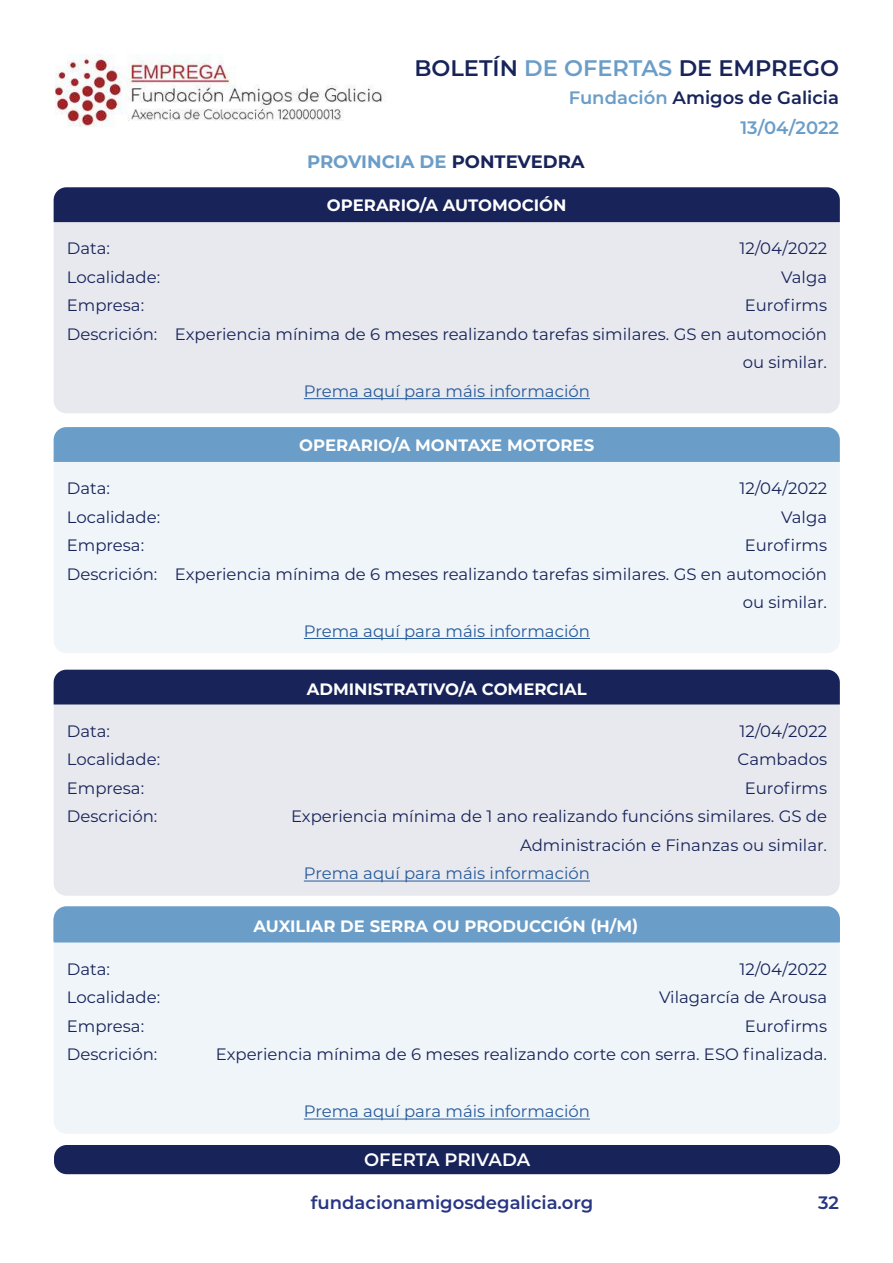
<style>
.page{position:relative;width:893px;height:1263px;background:#fff}
.page>*{position:absolute;margin:0;border:0;box-sizing:border-box;transform-origin:0 0}
.t1{font:600 22.5px "Montserrat";color:#172359}
.t2{font:600 18px "Montserrat";color:#283583}
.t3{font:600 18px "Montserrat";color:#172359}
.t4{font:700 18px "Montserrat";color:#6a9dc8}
.t5{font:600 18px "Montserrat";letter-spacing:-.005em;color:#fff}
.t6{font:600 18px "Montserrat";color:#6a9dc8}
.t7{font:16.5px/28.5px "Montserrat";color:#172359;text-align:right}
.t8{font:16.5px "Montserrat";color:#275b9b}
.t9{font:700 16.5px "Montserrat";color:#fff}
.s1{color:#6a9dc8}
.s2{color:#172359}
</style>
<div class="page">
<img style="left:55px;top:54px;width:327px;height:73px">
<div style="left:54px;top:1145px;width:786px;height:29px;background:#172359;border-radius:13px"></div>
<div style="left:54px;top:462px;width:786px;height:191px;background:#f0f5f9"></div>
<div style="left:54px;top:704px;width:786px;height:192px;background:#e8e9ee"></div>
<div style="left:54px;top:942px;width:786px;height:192px;background:#f0f5f9"></div>
<div style="left:54px;top:427px;width:786px;height:35px;background:#6a9dc8"></div>
<div style="left:54px;top:670px;width:786px;height:34px;background:#172359"></div>
<div style="left:54px;top:906px;width:786px;height:36px;background:#6a9dc8"></div>
<hr style="left:304px;top:638px;width:286px;height:1px;background:#275b9b">
<hr style="left:304px;top:881px;width:286px;height:1px;background:#275b9b">
<hr style="left:304px;top:1118px;width:286px;height:1px;background:#275b9b">
<div style="left:54px;top:222px;width:786px;height:191px;background:#e8e9ee"></div>
<div style="left:54px;top:187px;width:786px;height:35px;background:#172359"></div>
<hr style="left:304px;top:398px;width:286px;height:1px;background:#275b9b">
<h1 class="t1" style="left:414px;top:52px;width:426px">BOLETÍN <span class="s1">DE OFERTAS</span> DE EMPREGO</h1>
<p class="t3" style="left:569px;top:85px;width:272px"><span class="s1">Fundación</span> Amigos de Galicia</p>
<p class="t4" style="left:307px;top:148px;width:279px">PROVINCIA DE <span class="s2">PONTEVEDRA</span></p>
<p class="t9" style="left:327px;top:194px;width:241px">OPERARIO/A AUTOMOCIÓN</p>
<p class="t6" style="left:740px;top:115px;width:100px">13/04/2022</p>
<p class="t7" style="left:67px;top:234px;width:45px">Data:</p>
<p class="t7" style="left:740px;top:234px;width:89px">12/04/2022</p>
<p class="t7" style="left:67px;top:262px;width:95px">Localidade:</p>
<p class="t7" style="left:781px;top:262px;width:47px">Valga</p>
<p class="t7" style="left:67px;top:291px;width:79px">Empresa:</p>
<p class="t7" style="left:67px;top:291px;width:762px">Eurofirms<br>Descrición: Experiencia mínima de 6 meses realizando tarefas similares. GS en automoción ou similar.</p>
<p class="t8" style="left:304px;top:380px;width:288px">Prema aquí para máis información</p>
<p class="t9" style="left:299px;top:433px;width:296px">OPERARIO/A MONTAXE MOTORES</p>
<p class="t7" style="left:67px;top:474px;width:45px">Data:</p>
<p class="t7" style="left:740px;top:474px;width:89px">12/04/2022</p>
<p class="t7" style="left:67px;top:502px;width:95px">Localidade:</p>
<p class="t7" style="left:781px;top:502px;width:47px">Valga</p>
<p class="t7" style="left:67px;top:531px;width:79px">Empresa:</p>
<p class="t7" style="left:67px;top:531px;width:762px">Eurofirms<br>Descrición: Experiencia mínima de 6 meses realizando tarefas similares. GS en automoción ou similar.</p>
<p class="t8" style="left:304px;top:620px;width:288px">Prema aquí para máis información</p>
<p class="t9" style="left:307px;top:677px;width:281px">ADMINISTRATIVO/A COMERCIAL</p>
<p class="t7" style="left:67px;top:716px;width:45px">Data:</p>
<p class="t7" style="left:740px;top:716px;width:89px">12/04/2022</p>
<p class="t7" style="left:67px;top:745px;width:95px">Localidade:</p>
<p class="t7" style="left:738px;top:745px;width:91px">Cambados</p>
<p class="t7" style="left:67px;top:773px;width:79px">Empresa:</p>
<p class="t7" style="left:745px;top:773px;width:84px">Eurofirms</p>
<p class="t7" style="left:67px;top:802px;width:92px">Descrición:</p>
<p class="t7" style="left:291px;top:802px;width:537px">Experiencia mínima de 1 ano realizando funcións similares. GS de<br>Administración e Finanzas ou similar.</p>
<p class="t8" style="left:304px;top:862px;width:288px">Prema aquí para máis información</p>
<p class="t9" style="left:253px;top:914px;width:386px">AUXILIAR DE SERRA OU PRODUCCIÓN (H/M)</p>
<p class="t7" style="left:67px;top:954px;width:45px">Data:</p>
<p class="t7" style="left:740px;top:954px;width:89px">12/04/2022</p>
<p class="t7" style="left:67px;top:983px;width:95px">Localidade:</p>
<p class="t7" style="left:659px;top:983px;width:170px">Vilagarcía de Arousa</p>
<p class="t7" style="left:67px;top:1011px;width:79px">Empresa:</p>
<p class="t7" style="left:745px;top:1011px;width:84px">Eurofirms</p>
<p class="t7" style="left:67px;top:1040px;width:92px">Descrición:</p>
<p class="t7" style="left:216px;top:1040px;width:613px">Experiencia mínima de 6 meses realizando corte con serra. ESO finalizada.</p>
<p class="t8" style="left:304px;top:1100px;width:288px">Prema aquí para máis información</p>
<p class="t5" style="left:364px;top:1147px;width:168px">OFERTA PRIVADA</p>
<p class="t2" style="left:311px;top:1190px;width:284px">fundacionamigosdegalicia.org</p>
<p class="t2" style="left:818px;top:1190px;width:22px">32</p>
</div>
